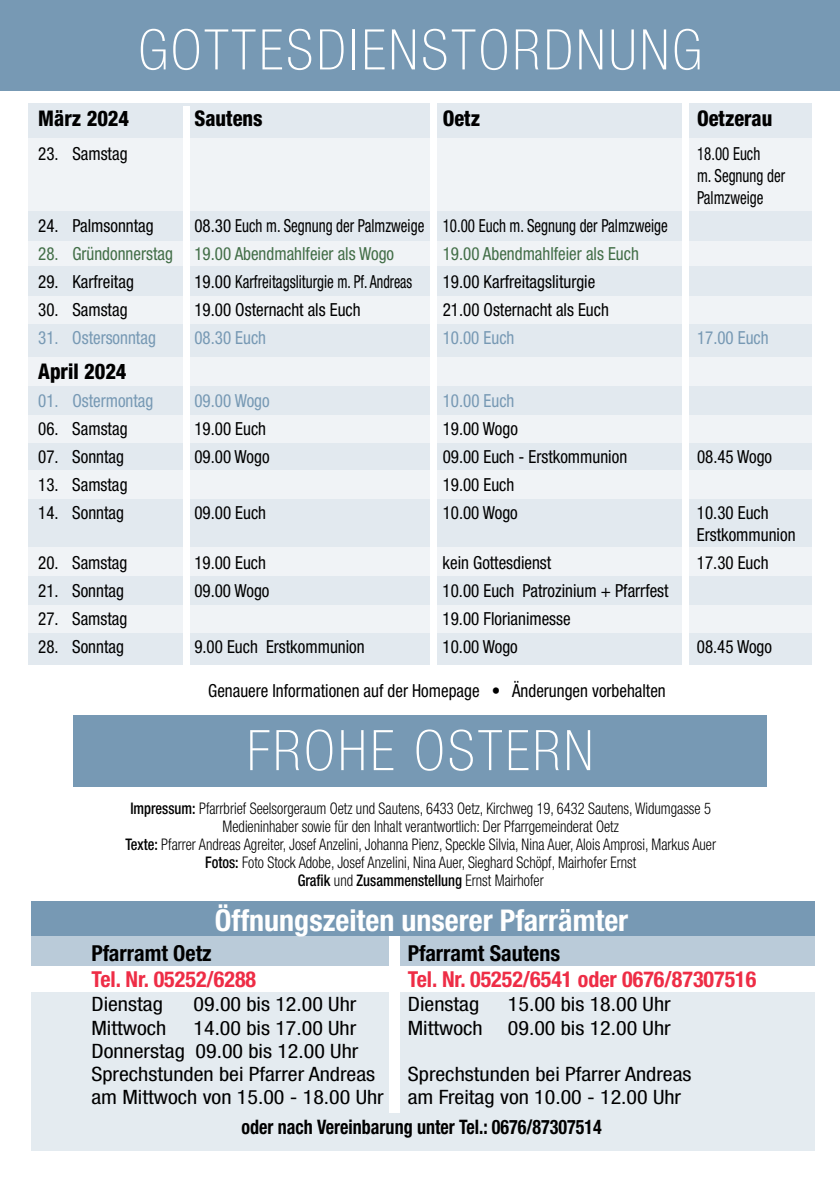
<style>
.page{position:relative;width:840px;height:1191px;background:#fff}
.page>*{position:absolute;margin:0;border:0;box-sizing:border-box;transform-origin:0 0}
.t1{font:100 condensed 56px "Helvetica Neue LT Pro";letter-spacing:.06em;color:#fff}
.t2{font:700 condensed 30px "Helvetica Neue LT Pro";color:#fff}
.t3{font:700 condensed 22px "Helvetica Neue LT Pro";color:#ee2d46}
.t4{font:700 condensed 22px "Helvetica Neue LT Pro";color:#000}
.t5{font:800 condensed 21.6px "Helvetica Neue LT Pro";color:#000;scale:.94 1}
.t6{font:700 condensed 20px "Helvetica Neue LT Pro";color:#000;scale:.9 1}
.t7{font:condensed 19.8px/23px "Helvetica Neue LT Pro";color:#000;scale:1.11 1}
.t8{font:condensed 18px/22px "Helvetica Neue LT Pro";color:#000;scale:.94 1}
.t9{font:condensed 18px "Helvetica Neue LT Pro";color:#7799b4;scale:.94 1}
.t10{font:condensed 18px "Helvetica Neue LT Pro";color:#426e47;scale:.94 1}
.t11{font:condensed 18px/22px "Helvetica Neue LT Pro";color:#000;scale:.83 1}
.t12{font:300 condensed 16px/18px "Helvetica Neue LT Pro";color:#000;text-align:center;scale:.9 1}
.s1{font-weight:500}
</style>
<div class="page">
<div style="left:73px;top:715px;width:693px;height:72px;background:#7799b4"></div>
<div style="left:31px;top:901px;width:783px;height:250px;background:#e4ebf0"></div>
<div style="left:31px;top:901px;width:783px;height:65px;background:#7799b4"></div>
<div style="left:31px;top:936px;width:783px;height:30px;background:#bacbd9"></div>
<div style="left:29px;top:104px;width:782px;height:561px;background:#e2e9ef"></div>
<div style="left:29px;top:241px;width:782px;height:25px;background:#f0f3f6"></div>
<div style="left:28px;top:296px;width:783px;height:27px;background:#f0f3f6"></div>
<div style="left:29px;top:415px;width:782px;height:27px;background:#f0f3f6"></div>
<div style="left:0;top:0;width:839px;height:91px;background:#7799b4"></div>
<div style="left:31px;top:966px;width:783px;height:25px;background:#fff"></div>
<div style="left:29px;top:139px;width:782px;height:72px;background:#f0f3f6"></div>
<div style="left:430px;top:101px;width:7px;height:569px;background:#fff"></div>
<div style="left:681px;top:101px;width:7px;height:569px;background:#fff"></div>
<div style="left:183px;top:106px;width:7px;height:564px;background:#fff"></div>
<div style="left:388px;top:936px;width:11px;height:177px;background:#fff"></div>
<div style="left:28px;top:357px;width:783px;height:29px;background:#f0f3f6"></div>
<div style="left:28px;top:471px;width:783px;height:28px;background:#f0f3f6"></div>
<div style="left:28px;top:605px;width:783px;height:27px;background:#f0f3f6"></div>
<div style="left:28px;top:547px;width:783px;height:28px;background:#f0f3f6"></div>
<h1 class="t1" style="left:138px;top:19px;width:30px">GOTTES</h1>
<h1 class="t1" style="left:316px;top:19px;width:60px">DIENSTOR</h1>
<h1 class="t1" style="left:543px;top:19px;width:64px">DNUNG</h1>
<p class="t5" style="left:38px;top:105px;width:98px">März 2024</p>
<p class="t5" style="left:194px;top:105px;width:74px">Sautens</p>
<p class="t5" style="left:442px;top:105px;width:41px">Oetz</p>
<p class="t5" style="left:696px;top:105px;width:81px">Oetzerau</p>
<p class="t8" style="left:38px;top:143px;width:96px">23. Samstag</p>
<p class="t11" style="left:696px;top:143px;width:108px">18.00 Euch<br>m. Segnung der<br>Palmzweige</p>
<p class="t8" style="left:38px;top:215px;width:124px">24. Palmsonntag</p>
<p class="t8" style="left:194px;top:215px;width:504px">08.30 Euch m. Segnung der Palmzweige 10.00 Euch m. Segnung der Palmzweige</p>
<p class="t10" style="left:38px;top:243px;width:380px">28. Gründonnerstag 19.00 Abendmahlfeier als Wogo</p>
<p class="t10" style="left:442px;top:243px;width:210px">19.00 Abendmahlfeier als Euch</p>
<p class="t8" style="left:38px;top:271px;width:103px">29. Karfreitag</p>
<p class="t8" style="left:194px;top:271px;width:233px">19.00 Karfreitagsliturgie m. Pf. Andreas</p>
<p class="t8" style="left:442px;top:271px;width:164px">19.00 Karfreitagsliturgie</p>
<p class="t8" style="left:38px;top:299px;width:96px">30. Samstag</p>
<p class="t8" style="left:194px;top:299px;width:178px">19.00 Osternacht als Euch</p>
<p class="t8" style="left:442px;top:299px;width:178px">21.00 Osternacht als Euch</p>
<p class="t9" style="left:38px;top:327px;width:127px">31. Ostersonntag</p>
<p class="t9" style="left:194px;top:327px;width:78px">08.30 Euch</p>
<p class="t9" style="left:442px;top:327px;width:78px">10.00 Euch</p>
<p class="t9" style="left:696px;top:327px;width:78px">17.00 Euch</p>
<p class="t5" style="left:38px;top:358px;width:95px">April 2024</p>
<p class="t9" style="left:38px;top:390px;width:124px">01. Ostermontag</p>
<p class="t9" style="left:194px;top:390px;width:81px">09.00 Wogo</p>
<p class="t9" style="left:442px;top:390px;width:78px">10.00 Euch</p>
<p class="t8" style="left:38px;top:417px;width:96px">06. Samstag</p>
<p class="t8" style="left:194px;top:417px;width:78px">19.00 Euch</p>
<p class="t8" style="left:442px;top:417px;width:81px">19.00 Wogo</p>
<p class="t8" style="left:38px;top:445px;width:93px">07. Sonntag</p>
<p class="t8" style="left:194px;top:445px;width:81px">09.00 Wogo</p>
<p class="t8" style="left:442px;top:445px;width:198px">09.00 Euch - Erstkommunion</p>
<p class="t8" style="left:696px;top:445px;width:81px">08.45 Wogo</p>
<p class="t8" style="left:38px;top:473px;width:96px">13. Samstag</p>
<p class="t8" style="left:442px;top:473px;width:78px">19.00 Euch</p>
<p class="t8" style="left:38px;top:501px;width:93px">14. Sonntag</p>
<p class="t8" style="left:194px;top:501px;width:78px">09.00 Euch</p>
<p class="t8" style="left:442px;top:501px;width:81px">10.00 Wogo</p>
<p class="t8" style="left:687px;top:501px;width:116px;text-indent:9px">10.30 Euch<br>Erstkommunion</p>
<p class="t8" style="left:38px;top:551px;width:96px">20. Samstag</p>
<p class="t8" style="left:194px;top:551px;width:78px">19.00 Euch</p>
<p class="t8" style="left:442px;top:551px;width:117px">kein Gottesdienst</p>
<p class="t8" style="left:696px;top:551px;width:78px">17.30 Euch</p>
<p class="t8" style="left:38px;top:579px;width:93px">21. Sonntag</p>
<p class="t8" style="left:194px;top:579px;width:81px">09.00 Wogo</p>
<p class="t8" style="left:442px;top:579px;width:242px">10.00 Euch Patrozinium + Pfarrfest</p>
<p class="t8" style="left:38px;top:607px;width:96px">27. Samstag</p>
<p class="t8" style="left:442px;top:607px;width:138px">19.00 Florianimesse</p>
<p class="t8" style="left:38px;top:635px;width:93px">28. Sonntag</p>
<p class="t8" style="left:194px;top:635px;width:183px">9.00 Euch Erstkommunion</p>
<p class="t8" style="left:442px;top:635px;width:81px">10.00 Wogo</p>
<p class="t8" style="left:696px;top:635px;width:81px">08.45 Wogo</p>
<p class="t8" style="left:208px;top:679px;width:488px">Genauere Informationen auf der Homepage • Änderungen vorbehalten</p>
<h1 class="t1" style="left:247px;top:720px;width:347px">FROHE OSTERN</h1>
<p class="t12" style="left:125px;top:799px;width:657px"><span class="s1">Impressum:</span> Pfarrbrief Seelsorgeraum Oetz und Sautens, 6433 Oetz, Kirchweg 19, 6432 Sautens, Widumgasse 5<br>Medieninhaber sowie für den Inhalt verantwortlich: Der Pfarrgemeinderat Oetz<br><span class="s1">Texte:</span> Pfarrer Andreas Agreiter, Josef Anzelini, Johanna Pienz, Speckle Silvia, Nina Auer, Alois Amprosi, Markus Auer <span class="s1">Fotos:</span> Foto Stock Adobe, Josef Anzelini, Nina Auer, Sieghard Schöpf, Mairhofer Ernst<br><span class="s1">Grafik</span> und <span class="s1">Zusammenstellung</span> Ernst Mairhofer</p>
<h2 class="t2" style="left:215px;top:902px;width:415px">Öffnungszeiten unserer Pfarrämter</h2>
<p class="t4" style="left:91px;top:940px;width:122px">Pfarramt Oetz</p>
<p class="t4" style="left:407px;top:940px;width:154px">Pfarramt Sautens</p>
<p class="t3" style="left:91px;top:966px;width:166px">Tel. Nr. 05252/6288</p>
<p class="t3" style="left:407px;top:966px;width:350px">Tel. Nr. 05252/6541 oder 0676/87307516</p>
<p class="t7" style="left:91px;top:992px;width:66px">Dienstag</p>
<p class="t7" style="left:193px;top:992px;width:176px">09.00 bis 12.00 Uhr D</p>
<p class="t7" style="left:420px;top:992px;width:55px">ienstag</p>
<p class="t7" style="left:507px;top:992px;width:148px">15.00 bis 18.00 Uhr</p>
<p class="t7" style="left:91px;top:1016px;width:69px">Mittwoch</p>
<p class="t7" style="left:193px;top:1016px;width:178px">14.00 bis 17.00 Uhr M</p>
<p class="t7" style="left:423px;top:1016px;width:55px">ittwoch</p>
<p class="t7" style="left:507px;top:1016px;width:148px">09.00 bis 12.00 Uhr</p>
<p class="t7" style="left:91px;top:1039px;width:257px;text-indent:-12px">Donnerstag 09.00 bis 12.00 Uhr<br>Sprechstunden bei Pfarrer Andreas</p>
<p class="t7" style="left:91px;top:1062px;width:541px;text-indent:316px">Sprechstunden bei Pfarrer Andreas am Mittwoch von 15.00 - 18.00 Uhr am Freitag von 10.00 - 12.00 Uhr</p>
<p class="t6" style="left:241px;top:1115px;width:402px">oder nach Vereinbarung unter Tel.: 0676/87307514</p>
</div>
